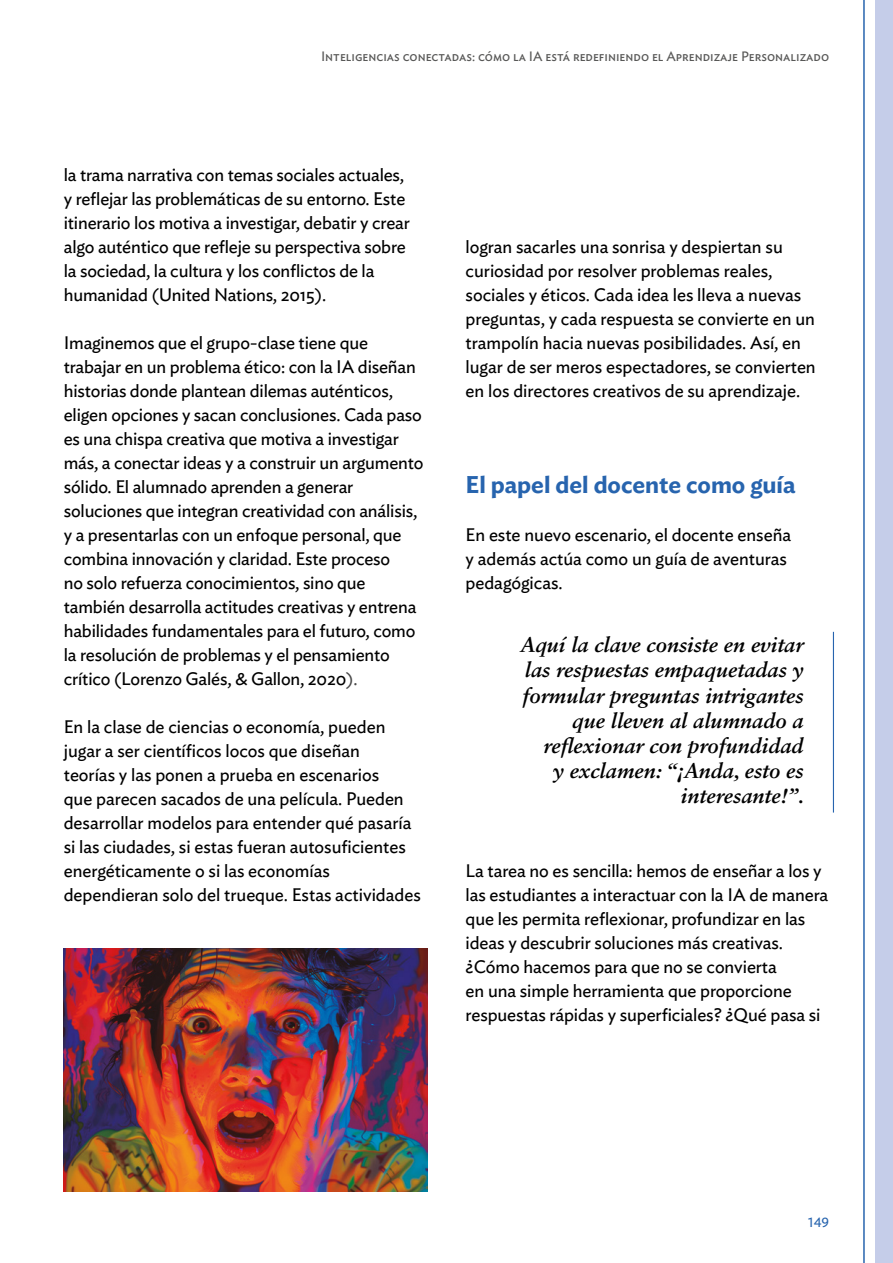
<style>
.page{position:relative;width:893px;height:1263px;background:#fff}
.page>*{position:absolute;margin:0;border:0;box-sizing:border-box;transform-origin:0 0}
.t1{font:600 24px "Ideal Sans";letter-spacing:-.005em;color:#2764ae}
.t2{font:italic 700 21px/25.2px "Sabon LT Std";color:#000;text-align:right}
.t3{font:18px/24px "Ideal Sans";letter-spacing:-.005em;color:#000}
.t4{font:13.5px "Ideal Sans";color:#575756}
.t5{font:13.5px "Ideal Sans";color:#2764ae}
.s1{color:#474747}
</style>
<div class="page">
<div style="left:876px;top:0;width:17px;height:1263px;background:#c5cde9"></div>
<hr style="left:863px;top:0;width:2px;height:1263px;background:#2764ae">
<hr style="left:833px;top:632px;width:1px;height:180px;background:#2764ae">
<img style="left:64px;top:949px;width:363px;height:242px">
<p class="t4" style="left:321px;top:46px;width:510px">Inteligencias conectadas: cómo la IA está redefiniendo el Aprendizaje Personalizado</p>
<p class="t3" style="left:64px;top:161px;width:348px">la trama narrativa con temas sociales actuales, y reflejar las problemáticas de su entorno. Este itinerario los motiva a investigar, debatir y crear algo auténtico que refleje su perspectiva sobre la sociedad, la cultura y los conflictos de la humanidad (United Nations, 2015).</p>
<p class="t3" style="left:64px;top:329px;width:361px">Imaginemos que el grupo-clase tiene que trabajar en un problema ético: con la IA diseñan historias donde plantean dilemas auténticos, eligen opciones y sacan conclusiones. Cada paso es una chispa creativa que motiva a investigar más, a conectar ideas y a construir un argumento sólido. El alumnado aprenden a generar soluciones que integran creatividad con análisis, y a presentarlas con un enfoque personal, que combina innovación y claridad. Este proceso<br>no solo refuerza conocimientos, sino que también desarrolla actitudes creativas y entrena habilidades fundamentales para el futuro, como la resolución de problemas y el pensamiento crítico (Lorenzo Galés, &amp; Gallon, 2020<span class="s1">).</span></p>
<p class="t3" style="left:64px;top:713px;width:358px">En la clase de ciencias o economía, pueden jugar a ser científicos locos que diseñan<br>teorías y las ponen a prueba en escenarios<br>que parecen sacados de una película. Pueden desarrollar modelos para entender qué pasaría si las ciudades, si estas fueran autosuficientes energéticamente o si las economías dependieran solo del trueque. Estas actividades</p>
<p class="t3" style="left:466px;top:233px;width:352px">logran sacarles una sonrisa y despiertan su curiosidad por resolver problemas reales, sociales y éticos. Cada idea les lleva a nuevas preguntas, y cada respuesta se convierte en un trampolín hacia nuevas posibilidades. Así, en lugar de ser meros espectadores, se convierten en los directores creativos de su aprendizaje.</p>
<h1 class="t1" style="left:466px;top:465px;width:331px">El papel del docente como guía</h1>
<p class="t3" style="left:466px;top:521px;width:327px">En este nuevo escenario, el docente enseña y además actúa como un guía de aventuras pedagógicas.</p>
<p class="t2" style="left:521px;top:632px;width:285px">Aquí la clave consiste en evitar las respuestas empaquetadas y formular preguntas intrigantes que lleven al alumnado a reflexionar con profundidad<br>y exclamen: “¡Anda, esto es interesante!”.</p>
<p class="t3" style="left:466px;top:857px;width:364px">La tarea no es sencilla: hemos de enseñar a los y las estudiantes a interactuar con la IA de manera que les permita reflexionar, profundizar en las ideas y descubrir soluciones más creativas. ¿Cómo hacemos para que no se convierta<br>en una simple herramienta que proporcione respuestas rápidas y superficiales? ¿Qué pasa si</p>
<p class="t5" style="left:808px;top:1212px;width:22px">149</p>
</div>
